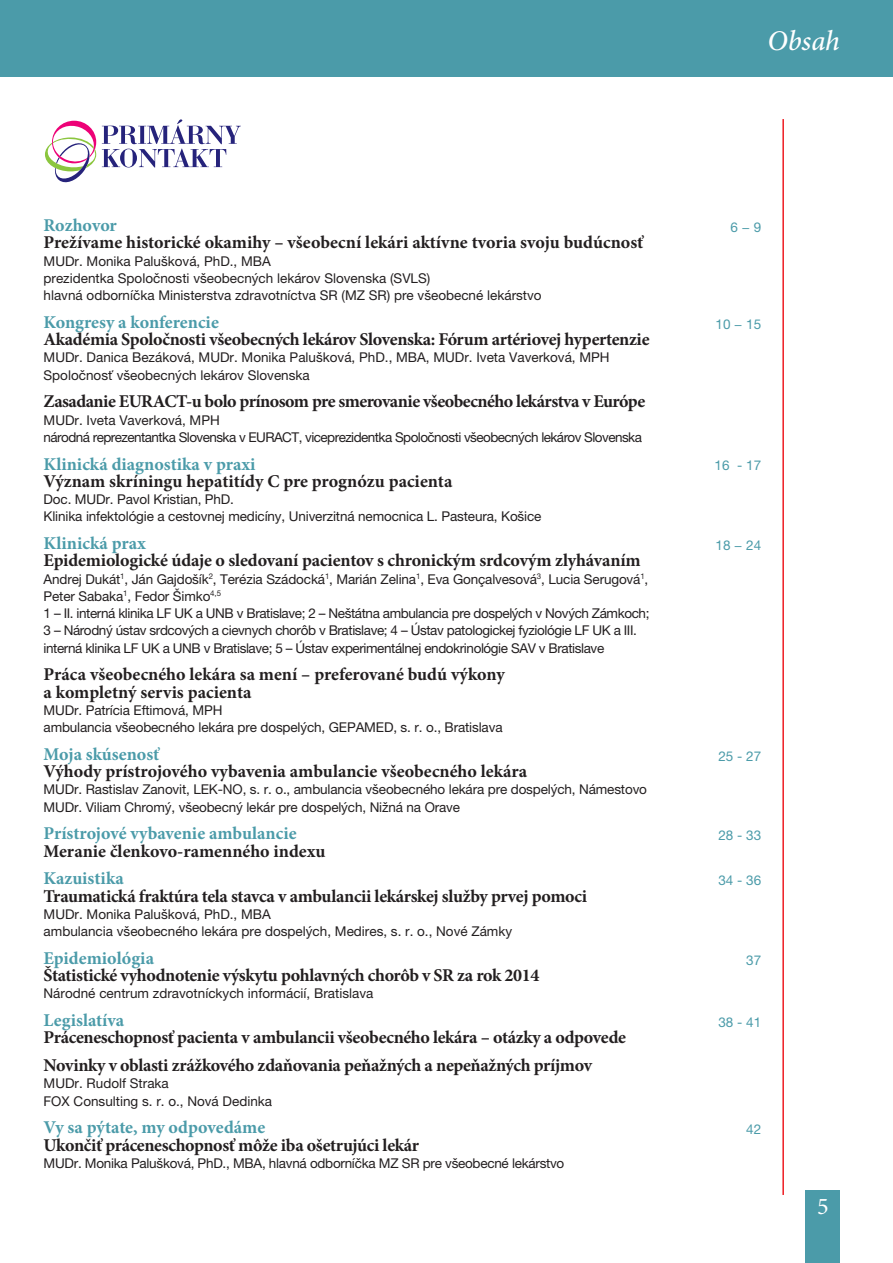
<style>
.page{position:relative;width:893px;height:1263px;background:#fff}
.page>*{position:absolute;margin:0;border:0;box-sizing:border-box;transform-origin:0 0}
.t1{font:italic 500 28.5px "Minion Pro";color:#fff}
.t2{font:24px "Minion Pro";color:#fff}
.t3{font:700 18px/17.2px "Minion Pro";letter-spacing:-.015em;color:#231f20}
.t4{font:700 18px "Minion Pro";color:#4b9ba9}
.t5{font:13.5px/17.2px "Helvetica Neue LT Pro";letter-spacing:-.01em;color:#231f20}
.t6{font:13.5px/17.2px "Helvetica Neue LT Pro";letter-spacing:-.03em;color:#231f20}
.t7{font:13.5px/17.2px "Helvetica Neue LT Pro";letter-spacing:-.04em;color:#231f20}
.t8{font:13.5px "Helvetica Neue LT Pro";color:#4b9ba9}
</style>
<div class="page">
<div style="left:806px;top:1191px;width:34px;height:72px;background:#4b9ba9"></div>
<div style="left:0;top:0;width:893px;height:77px;background:#4b9ba9"></div>
<hr style="left:782px;top:119px;width:2px;height:1076px;background:#ee1d23">
<svg style="left:102px;top:119px;width:139px;height:48px"></svg>
<svg style="left:45px;top:121px;width:51px;height:62px"></svg>
<h1 class="t1" style="left:767px;top:30px;width:74px">Obsah</h1>
<h3 class="t4" style="left:44px;top:218px;width:75px">Rozhovor</h3>
<h3 class="t3" style="left:44px;top:235px;width:601px">Prežívame historické okamihy – všeobecní lekári aktívne tvoria svoju budúcnosť</h3>
<p class="t5" style="left:44px;top:253px;width:500px">MUDr. Monika Palušková, PhD., MBA<br>prezidentka Spoločnosti všeobecných lekárov Slovenska (SVLS)<br>hlavná odborníčka Ministerstva zdravotníctva SR (MZ SR) pre všeobecné lekárstvo</p>
<h3 class="t4" style="left:44px;top:315px;width:177px">Kongresy a konferencie</h3>
<h3 class="t3" style="left:44px;top:332px;width:607px">Akadémia Spoločnosti všeobecných lekárov Slovenska: Fórum artériovej hypertenzie</h3>
<p class="t5" style="left:44px;top:350px;width:568px">MUDr. Danica Bezáková, MUDr. Monika Palušková, PhD., MBA, MUDr. Iveta Vaverková, MPH<br>Spoločnosť všeobecných lekárov Slovenska</p>
<h3 class="t3" style="left:44px;top:394px;width:603px">Zasadanie EURACT-u bolo prínosom pre smerovanie všeobecného lekárstva v Európe</h3>
<p class="t7" style="left:44px;top:412px;width:600px">MUDr. Iveta Vaverková, MPH<br>národná reprezentantka Slovenska v EURACT, viceprezidentka Spoločnosti všeobecných lekárov Slovenska</p>
<h3 class="t4" style="left:44px;top:457px;width:214px">Klinická diagnostika v praxi</h3>
<h3 class="t3" style="left:44px;top:474px;width:410px">Význam skríningu hepatitídy C pre prognózu pacienta</h3>
<p class="t5" style="left:44px;top:492px;width:499px">Doc. MUDr. Pavol Kristian, PhD.<br>Klinika infektológie a cestovnej medicíny, Univerzitná nemocnica L. Pasteura, Košice</p>
<h3 class="t4" style="left:44px;top:536px;width:104px">Klinická prax</h3>
<h3 class="t3" style="left:44px;top:553px;width:598px">Epidemiologické údaje o sledovaní pacientov s chronickým srdcovým zlyhávaním</h3>
<p class="t6" style="left:44px;top:571px;width:607px">Andrej Dukát<sup>1</sup>, Ján Gajdošík<sup>2</sup>, Terézia Szádocká<sup>1</sup>, Marián Zelina<sup>1</sup>, Eva Gonçalvesová<sup>3</sup>, Lucia Serugová<sup>1</sup>, Peter Sabaka<sup>1</sup>, Fedor Šimko<sup>4,5<br></sup>1 – II. interná klinika LF UK a UNB v Bratislave; 2 – Neštátna ambulancia pre dospelých v Nových Zámkoch; 3 – Národný ústav srdcových a cievnych chorôb v Bratislave; 4 – Ústav patologickej fyziológie LF UK a III. interná klinika LF UK a UNB v Bratislave; 5 – Ústav experimentálnej endokrinológie SAV v Bratislave</p>
<h3 class="t3" style="left:44px;top:667px;width:463px">Práca všeobecného lekára sa mení – preferované budú výkony a kompletný servis pacienta</h3>
<p class="t5" style="left:44px;top:703px;width:460px">MUDr. Patrícia Eftimová, MPH<br>ambulancia všeobecného lekára pre dospelých, GEPAMED, s. r. o., Bratislava</p>
<h3 class="t4" style="left:44px;top:747px;width:117px">Moja skúsenosť</h3>
<h3 class="t3" style="left:44px;top:764px;width:485px">Výhody prístrojového vybavenia ambulancie všeobecného lekára</h3>
<p class="t5" style="left:44px;top:782px;width:605px">MUDr. Rastislav Zanovit, LEK-NO, s. r. o., ambulancia všeobecného lekára pre dospelých, Námestovo<br>MUDr. Viliam Chromý, všeobecný lekár pre dospelých, Nižná na Orave</p>
<h3 class="t4" style="left:44px;top:826px;width:255px">Prístrojové vybavenie ambulancie</h3>
<h3 class="t3" style="left:44px;top:843px;width:283px">Meranie členkovo-ramenného indexu</h3>
<h3 class="t4" style="left:44px;top:871px;width:82px">Kazuistika</h3>
<h3 class="t3" style="left:44px;top:888px;width:545px">Traumatická fraktúra tela stavca v ambulancii lekárskej služby prvej pomoci</h3>
<p class="t5" style="left:44px;top:907px;width:470px">MUDr. Monika Palušková, PhD., MBA<br>ambulancia všeobecného lekára pre dospelých, Medires, s. r. o., Nové Zámky</p>
<h3 class="t4" style="left:44px;top:951px;width:112px">Epidemiológia</h3>
<h3 class="t3" style="left:44px;top:968px;width:497px">Štatistické vyhodnotenie výskytu pohlavných chorôb v SR za rok 2014</h3>
<p class="t5" style="left:44px;top:986px;width:331px">Národné centrum zdravotníckych informácií, Bratislava</p>
<h3 class="t4" style="left:44px;top:1013px;width:82px">Legislatíva</h3>
<h3 class="t3" style="left:44px;top:1025px;width:584px;line-height:27.8px">Práceneschopnosť pacienta v ambulancii všeobecného lekára – otázky a odpovede<br>Novinky v oblasti zrážkového zdaňovania peňažných a nepeňažných príjmov</h3>
<p class="t5" style="left:44px;top:1076px;width:230px">MUDr. Rudolf Straka<br>FOX Consulting s. r. o., Nová Dedinka</p>
<h3 class="t4" style="left:44px;top:1120px;width:223px">Vy sa pýtate, my odpovedáme</h3>
<h3 class="t3" style="left:44px;top:1137px;width:377px">Ukončiť práceneschopnosť môže iba ošetrujúci lekár</h3>
<p class="t5" style="left:44px;top:1156px;width:522px">MUDr. Monika Palušková, PhD., MBA, hlavná odborníčka MZ SR pre všeobecné lekárstvo</p>
<p class="t8" style="left:730px;top:222px;width:32px">6 − 9</p>
<p class="t8" style="left:715px;top:319px;width:47px">10 − 15</p>
<p class="t8" style="left:715px;top:461px;width:48px">16 - 17</p>
<p class="t8" style="left:715px;top:540px;width:47px">18 − 24</p>
<p class="t8" style="left:718px;top:751px;width:44px">25 - 27</p>
<p class="t8" style="left:718px;top:830px;width:44px">28 - 33</p>
<p class="t8" style="left:718px;top:875px;width:44px">34 - 36</p>
<p class="t8" style="left:746px;top:955px;width:17px">37</p>
<p class="t8" style="left:718px;top:1017px;width:44px">38 - 41</p>
<p class="t8" style="left:746px;top:1124px;width:17px">42</p>
<h2 class="t2" style="left:817px;top:1196px;width:13px">5</h2>
</div>
